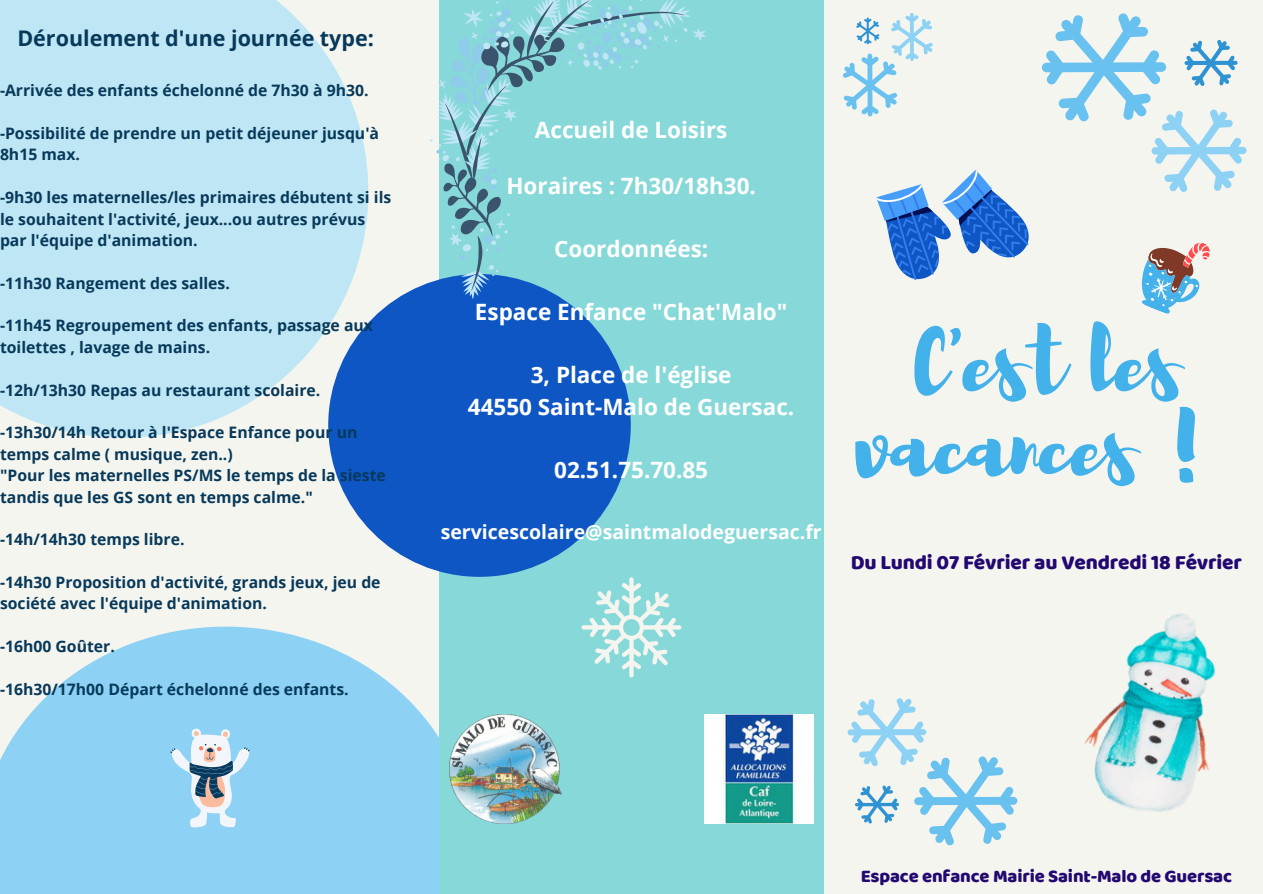
<style>
.page{position:relative;width:1263px;height:894px;background:#fff}
.page>*{position:absolute;margin:0;border:0;box-sizing:border-box;transform-origin:0 0}
.t1{font:87.15px/84.3px "Brusher";letter-spacing:-.01em;color:#43b1ea;text-align:center}
.t2{font:700 22.5px "Open Sans";color:#fff}
.t3{font:700 21.45px "Open Sans";color:#07395a}
.t4{font:21px "Baloo";letter-spacing:-.01em;color:#230871}
.t5{font:700 19.5px "Open Sans";color:#fff}
.t6{font:18.45px "Baloo";letter-spacing:-.01em;color:#230871}
.t7{font:700 15.75px/21.3px "Open Sans";color:#07395a}
</style>
<div class="page">
<div style="left:0;top:0;width:1263px;height:893px;background:#f5f5ef"></div>
<svg style="left:0;top:626px;width:439px;height:267px;background:#9bd6f3"></svg>
<div style="left:439px;top:0;width:384px;height:893px;background:#87d8d8"></div>
<div style="left:328px;top:274px;width:303px;height:302px;background:#0e56c4;border-radius:50%"></div>
<img style="left:450px;top:714px;width:111px;height:109px">
<img style="left:705px;top:714px;width:109px;height:109px">
<svg style="left:437px;top:272px;width:126px;height:27px"></svg>
<svg style="left:430px;top:0;width:276px;height:272px"></svg>
<svg style="left:847px;top:698px;width:170px;height:147px"></svg>
<img style="left:1085px;top:613px;width:131px;height:199px">
<svg style="left:0;top:0;width:368px;height:438px;background:#c0e4f2"></svg>
<svg style="left:170px;top:728px;width:80px;height:99px"></svg>
<svg style="left:581px;top:577px;width:100px;height:100px"></svg>
<svg style="left:843px;top:13px;width:403px;height:301px"></svg>
<p class="t3" style="left:17px;top:23px;width:358px">Déroulement d'une journée type:</p>
<p class="t7" style="left:0;top:79px;width:370px">-Arrivée des enfants échelonné de 7h30 à 9h30.</p>
<p class="t7" style="left:0;top:122px;width:381px">-Possibilité de prendre un petit déjeuner jusqu'à<br>8h15 max.</p>
<p class="t7" style="left:0;top:186px;width:393px">-9h30 les maternelles/les primaires débutent si ils le souhaitent l'activité, jeux...ou autres prévus par l'équipe d'animation.</p>
<p class="t7" style="left:0;top:272px;width:231px">-11h30 Rangement des salles.</p>
<p class="t7" style="left:0;top:314px;width:375px">-11h45 Regroupement des enfants, passage aux toilettes , lavage de mains.</p>
<p class="t7" style="left:0;top:379px;width:322px">-12h/13h30 Repas au restaurant scolaire.</p>
<p class="t7" style="left:0;top:421px;width:359px">-13h30/14h Retour à l'Espace Enfance pour un temps calme ( musique, zen..)</p>
<p class="t7" style="left:0;top:464px;width:387px">"Pour les maternelles PS/MS le temps de la sieste tandis que les GS sont en temps calme."</p>
<p class="t7" style="left:0;top:528px;width:186px">-14h/14h30 temps libre.</p>
<p class="t7" style="left:0;top:571px;width:382px">-14h30 Proposition d'activité, grands jeux, jeu de société avec l'équipe d'animation.</p>
<p class="t7" style="left:0;top:635px;width:116px">-16h00 Goûter.</p>
<p class="t7" style="left:0;top:678px;width:350px">-16h30/17h00 Départ échelonné des enfants.</p>
<p class="t2" style="left:535px;top:114px;width:194px">Accueil de Loisirs</p>
<p class="t2" style="left:506px;top:170px;width:251px">Horaires : 7h30/18h30.</p>
<p class="t2" style="left:554px;top:233px;width:156px">Coordonnées:</p>
<p class="t2" style="left:475px;top:296px;width:314px">Espace Enfance "Chat'Malo"</p>
<p class="t2" style="left:531px;top:359px;width:202px">3, Place de l'église</p>
<p class="t2" style="left:468px;top:390px;width:328px">44550 Saint-Malo de Guersac.</p>
<p class="t2" style="left:554px;top:453px;width:155px">02.51.75.70.85</p>
<p class="t5" style="left:441px;top:517px;width:382px">servicescolaire@saintmalodeguersac.fr</p>
<p class="t1" style="left:855px;top:314px;width:359px">C'est les vacances !</p>
<p class="t4" style="left:851px;top:549px;width:393px">Du Lundi 07 Février au Vendredi 18 Février</p>
<p class="t6" style="left:861px;top:864px;width:373px">Espace enfance Mairie Saint-Malo de Guersac</p>
</div>
